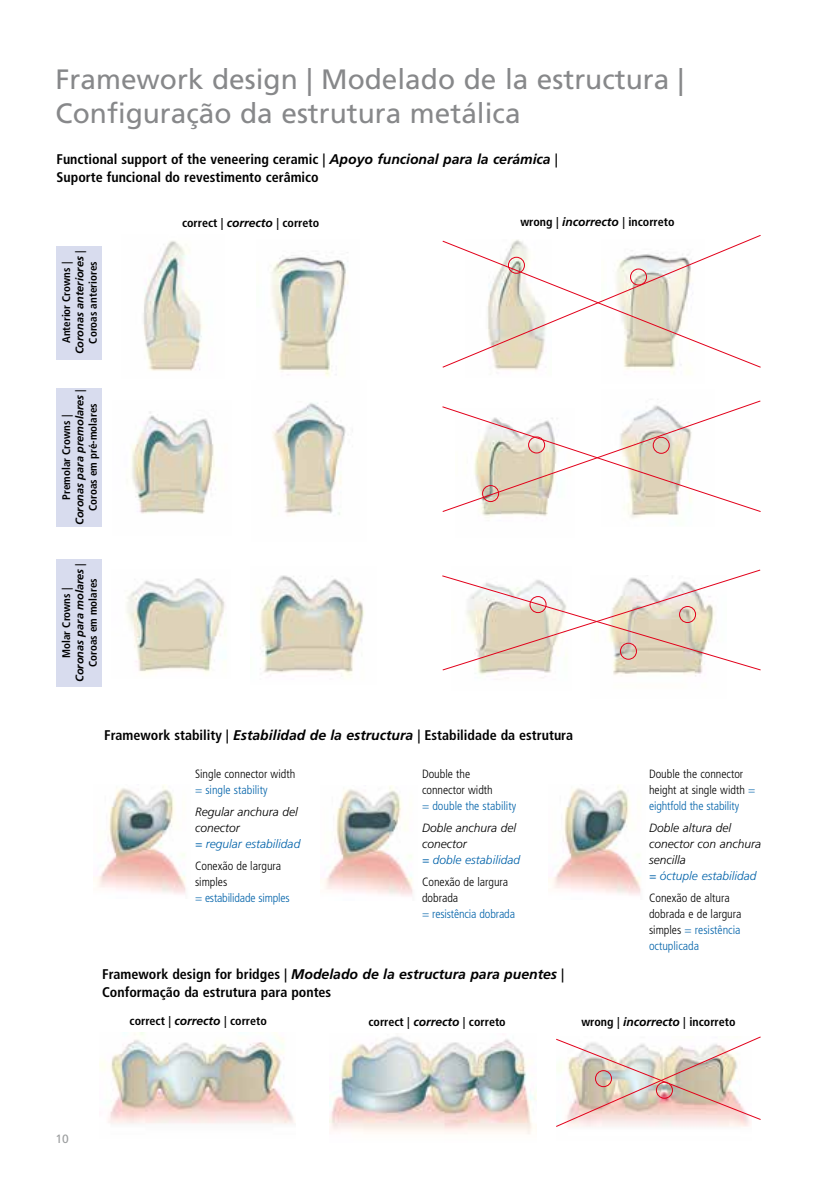
<style>
.page{position:relative;width:840px;height:1191px;background:#fff}
.page>*{position:absolute;margin:0;border:0;box-sizing:border-box;transform-origin:0 0}
.t1{font:28px/33.6px "Frutiger";color:#87888a}
.t2{font:700 condensed 14px/18px "Frutiger";color:#000}
.t3{font:300 condensed 12px/16px "Frutiger";color:#000}
.t4{font:700 condensed 12px "Frutiger";color:#000}
.t5{font:italic 300 12px/16px "Frutiger";color:#000}
.t6{font:300 condensed 12px "Frutiger";letter-spacing:-.01em;color:#0062a9}
.t7{font:italic 300 12px "Frutiger";color:#0062a9}
.t8{font:12px "Frutiger";color:#9c9e9f}
.t9{font:700 condensed 11px/13.2px "Frutiger";color:#000;text-align:center}
.s1{font-style:italic;font-stretch:normal}
.s2{color:#0062a9}
</style>
<div class="page">
<div style="left:57px;top:246px;width:45px;height:113px;background:#d8dcee"></div>
<div style="left:57px;top:388px;width:45px;height:138px;background:#d8dcee"></div>
<div style="left:57px;top:559px;width:45px;height:127px;background:#d8dcee"></div>
<img style="left:143px;top:240px;width:61px;height:131px">
<img style="left:495px;top:368px;width:43px;height:2px">
<img style="left:271px;top:252px;width:77px;height:125px">
<svg style="left:442px;top:240px;width:319px;height:128px"></svg>
<img style="left:131px;top:411px;width:84px;height:103px">
<img style="left:482px;top:513px;width:66px;height:4px">
<img style="left:628px;top:513px;width:51px;height:5px">
<img style="left:272px;top:402px;width:74px;height:114px">
<img style="left:126px;top:578px;width:100px;height:96px">
<img style="left:478px;top:671px;width:73px;height:6px">
<img style="left:613px;top:671px;width:90px;height:6px">
<img style="left:259px;top:575px;width:106px;height:103px">
<img style="left:94px;top:784px;width:92px;height:110px">
<img style="left:320px;top:785px;width:93px;height:111px">
<img style="left:548px;top:785px;width:93px;height:110px">
<img style="left:100px;top:1032px;width:194px;height:92px">
<img style="left:329px;top:1036px;width:207px;height:98px">
<svg style="left:556px;top:1036px;width:205px;height:91px"></svg>
<div style="left:594px;top:1070px;width:17px;height:17px;border:1px solid #e2001a;border-radius:50%"></div>
<div style="left:655px;top:1081px;width:17px;height:17px;border:1px solid #e2001a;border-radius:50%"></div>
<svg style="left:442px;top:400px;width:319px;height:113px"></svg>
<svg style="left:442px;top:569px;width:319px;height:102px"></svg>
<h1 class="t1" style="left:56px;top:63px;width:629px">Framework design | Modelado de la estructura |<br>Configuração da estrutura metálica</h1>
<p class="t2" style="left:57px;top:150px;width:502px">Functional support of the veneering ceramic | <span class="s1">Apoyo funcional para la cerámica</span> |<br>Suporte funcional do revestimento cerâmico</p>
<p class="t9" style="left:60px;top:354px;width:105px;rotate:-90deg">Anterior Crowns |<br><span class="s1">Coronas anteriores</span> |<br>Coroas anteriores</p>
<p class="t9" style="left:60px;top:525px;width:137px;rotate:-90deg">Premolar Crowns |<br><span class="s1">Coronas para premolares</span> |<br>Coroas em pré-molares</p>
<p class="t9" style="left:60px;top:682px;width:120px;rotate:-90deg">Molar Crowns |<br><span class="s1">Coronas para molares</span> |<br>Coroas em molares</p>
<p class="t4" style="left:182px;top:216px;width:139px">correct | <span class="s1">correcto</span> | correto</p>
<p class="t4" style="left:520px;top:215px;width:155px">wrong | <span class="s1">incorrecto</span> | incorreto</p>
<p class="t2" style="left:104px;top:726px;width:470px">Framework stability | <span class="s1">Estabilidad de la estructura</span> | Estabilidade da estrutura</p>
<p class="t3" style="left:195px;top:766px;width:102px">Single connector width</p>
<p class="t6" style="left:195px;top:783px;width:74px">= single stability</p>
<p class="t5" style="left:195px;top:804px;width:104px">Regular anchura del conector</p>
<p class="t7" style="left:195px;top:837px;width:107px">= regular estabilidad</p>
<p class="t3" style="left:195px;top:858px;width:88px">Conexão de largura simples</p>
<p class="t6" style="left:195px;top:891px;width:96px">= estabilidade simples</p>
<p class="t3" style="left:422px;top:766px;width:72px">Double the connector width</p>
<p class="t6" style="left:422px;top:799px;width:96px">= double the stability</p>
<p class="t5" style="left:422px;top:820px;width:96px">Doble anchura del conector</p>
<p class="t7" style="left:422px;top:853px;width:99px">= doble estabilidad</p>
<p class="t3" style="left:422px;top:874px;width:88px">Conexão de largura dobrada</p>
<p class="t6" style="left:422px;top:907px;width:94px">= resistência dobrada</p>
<p class="t2" style="left:102px;top:965px;width:463px">Framework design for bridges | <span class="s1">Modelado de la estructura para puentes</span> |<br>Conformação da estrutura para pontes</p>
<p class="t4" style="left:129px;top:1013px;width:139px">correct | <span class="s1">correcto</span> | correto</p>
<p class="t4" style="left:368px;top:1014px;width:139px">correct | <span class="s1">correcto</span> | correto</p>
<p class="t3" style="left:648px;top:766px;width:108px">Double the connector height at single width <span class="s2">= eightfold the stability</span></p>
<p class="t5" style="left:648px;top:820px;width:114px">Doble altura del conector con anchura sencilla</p>
<p class="t7" style="left:648px;top:869px;width:109px">= óctuple estabilidad</p>
<p class="t3" style="left:648px;top:890px;width:94px">Conexão de altura dobrada e de largura simples <span class="s2">= resistência octuplicada</span></p>
<p class="t4" style="left:581px;top:1014px;width:155px">wrong | <span class="s1">incorrecto</span> | incorreto</p>
<p class="t8" style="left:56px;top:1132px;width:15px">10</p>
</div>
